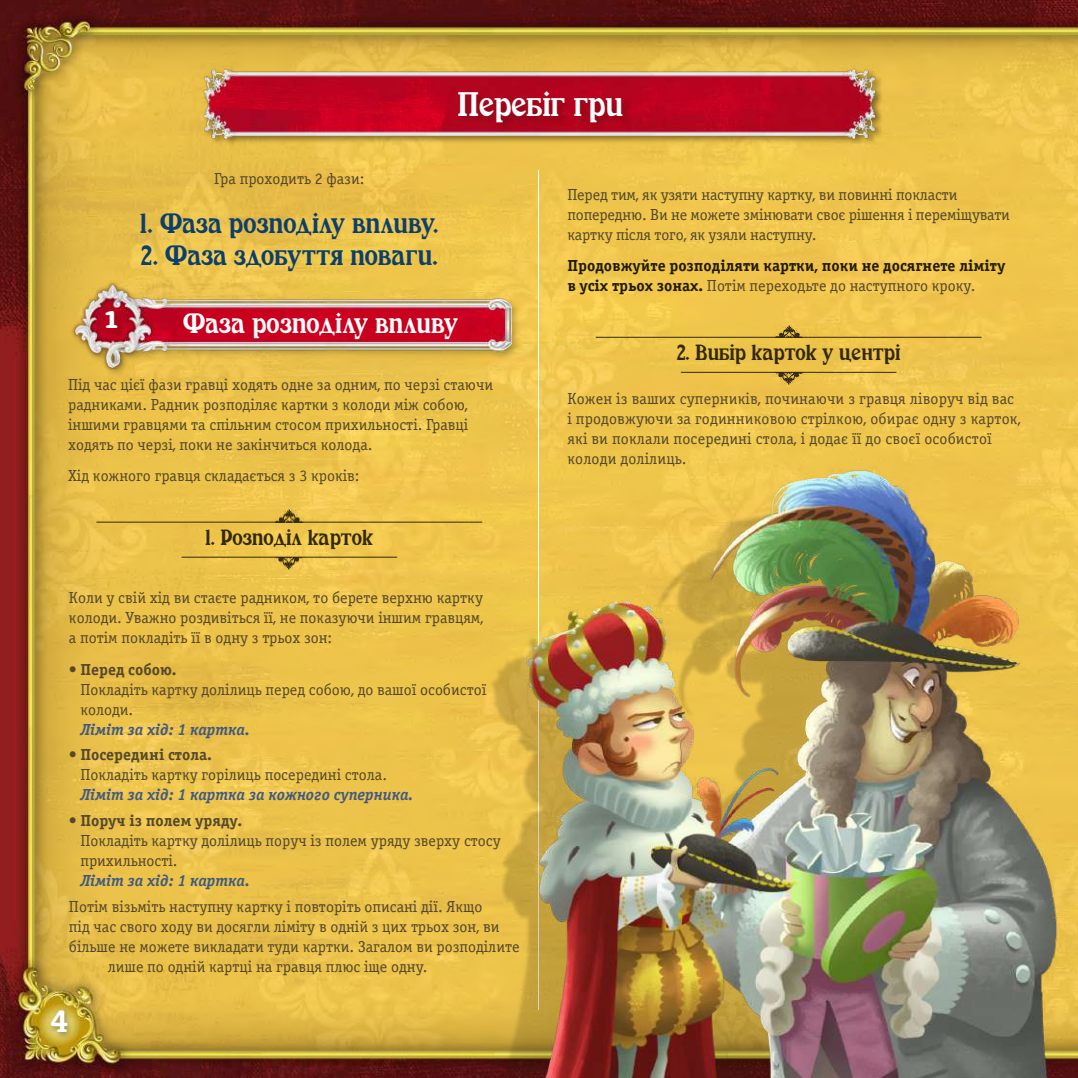
<style>
.page{position:relative;width:1078px;height:1078px;background:#fff}
.page>*{position:absolute;margin:0;border:0;box-sizing:border-box;transform-origin:0 0}
.t1{font:34px "Pettingill CF Bold CYR";color:#fff}
.t2{font:700 32px "Rooney Pro";color:#fff}
.t3{font:28px "Pettingill CF Bold CYR";letter-spacing:.01em;color:#0c3f6c}
.t4{font:28px "Pettingill CF Bold CYR";letter-spacing:.01em;color:#fff}
.t5{font:22px "Pettingill CF Bold CYR";color:#332909}
.t6{font:16px/20px "Officina Serif CTTCYR";color:#55482b}
.t7{font:700 16px/20px "Officina Serif CTTCYR";color:#221a00}
.t8{font:italic 700 16px "Officina Serif CTTCYR";color:#415982}
.t9{font:700 16px "Officina Serif CTTCYR";color:#55482b}
.s1{font-weight:400;color:#55482b}
</style>
<div class="page">
<img style="left:0;top:0;width:1077px;height:1077px">
<hr style="left:96px;top:521px;width:386px;height:1px;background:#332909">
<hr style="left:181px;top:556px;width:216px;height:1px;background:#332909">
<img style="left:275px;top:510px;width:29px;height:12px">
<img style="left:275px;top:557px;width:29px;height:12px">
<hr style="left:595px;top:337px;width:386px;height:1px;background:#332909">
<hr style="left:680px;top:372px;width:216px;height:1px;background:#332909">
<img style="left:774px;top:325px;width:28px;height:12px">
<img style="left:774px;top:372px;width:28px;height:12px">
<div style="left:203px;top:67px;width:680px;height:79px;background:#edc34a"></div>
<img style="left:197px;top:63px;width:686px;height:81px">
<div style="left:456px;top:89px;width:176px;height:43px;background:#221a00;opacity:.3"></div>
<div style="left:71px;top:280px;width:450px;height:98px;background:#221a00;opacity:.3"></div>
<img style="left:69px;top:280px;width:442px;height:90px">
<div style="left:105px;top:309px;width:23px;height:29px;background:#221a00;opacity:.3"></div>
<hr style="left:538px;top:170px;width:1px;height:839px;background:#fff">
<img style="left:317px;top:454px;width:746px;height:623px">
<div style="left:46px;top:1006px;width:28px;height:33px;background:#221a00;opacity:.5"></div>
<h1 class="t1" style="left:457px;top:83px;width:167px">Перебіг гри</h1>
<p class="t6" style="left:214px;top:169px;width:152px">Гра проходить 2 фази:</p>
<h3 class="t3" style="left:140px;top:207px;width:299px">1. Фаза розподілу впливу.</h3>
<h3 class="t3" style="left:141px;top:239px;width:298px">2. Фаза здобуття поваги.</h3>
<p class="t6" style="left:567px;top:185px;width:444px">Перед тим, як узяти наступну картку, ви повинні покласти попередню. Ви не можете змінювати своє рішення і переміщувати картку після того, як узяли наступну.</p>
<p class="t7" style="left:567px;top:256px;width:439px">Продовжуйте розподіляти картки, поки не досягнете ліміту в усіх трьох зонах. <span class="s1">Потім переходьте до наступного кроку.</span></p>
<h2 class="t2" style="left:105px;top:296px;width:14px">1</h2>
<h3 class="t4" style="left:183px;top:306px;width:277px">Фаза розподілу впливу</h3>
<p class="t6" style="left:68px;top:375px;width:426px">Під час цієї фази гравці ходять одне за одним, по черзі стаючи радниками. Радник розподіляє картки з колоди між собою, іншими гравцями та спільним стосом прихильності. Гравці ходять по черзі, поки не закінчиться колода.</p>
<p class="t6" style="left:68px;top:466px;width:293px">Хід кожного гравця складається з 3 кроків:</p>
<h3 class="t5" style="left:205px;top:524px;width:169px">1. Розподіл карток</h3>
<p class="t6" style="left:69px;top:588px;width:416px;text-align:justify">Коли у свій хід ви стаєте радником, то берете верхню картку колоди. Уважно роздивіться її, не показуючи іншим гравцям, а потім покладіть її в одну з трьох зон:</p>
<p class="t9" style="left:69px;top:660px;width:109px">• Перед собою.</p>
<p class="t6" style="left:80px;top:679px;width:407px">Покладіть картку долілиць перед собою, до вашої особистої колоди.</p>
<p class="t8" style="left:80px;top:720px;width:171px">Ліміт за хід: 1 картка.</p>
<p class="t9" style="left:69px;top:745px;width:144px">• Посередині стола.</p>
<p class="t6" style="left:80px;top:765px;width:308px">Покладіть картку горілиць посередині стола.</p>
<p class="t8" style="left:80px;top:785px;width:335px">Ліміт за хід: 1 картка за кожного суперника.</p>
<p class="t9" style="left:69px;top:811px;width:175px">• Поруч із полем уряду.</p>
<p class="t6" style="left:80px;top:830px;width:422px">Покладіть картку долілиць поруч із полем уряду зверху стосу прихильності.</p>
<p class="t8" style="left:80px;top:871px;width:171px">Ліміт за хід: 1 картка.</p>
<p class="t6" style="left:69px;top:896px;width:415px">Потім візьміть наступну картку і повторіть описані дії. Якщо</p>
<p class="t6" style="left:69px;top:916px;width:432px">під час свого ходу ви досягли ліміту в одній з цих трьох зон, ви</p>
<p class="t6" style="left:69px;top:936px;width:452px">більше не можете викладати туди картки. Загалом ви розподілите</p>
<p class="t6" style="left:108px;top:956px;width:321px">лише по одній картці на гравця плюс іще одну.</p>
<h2 class="t2" style="left:51px;top:999px;width:19px">4</h2>
<h3 class="t5" style="left:676px;top:339px;width:225px">2. Вибір карток у центрі</h3>
<p class="t6" style="left:567px;top:389px;width:455px">Кожен із ваших суперників, починаючи з гравця ліворуч від вас і продовжуючи за годинниковою стрілкою, обирає одну з карток, які ви поклали посередині стола, і додає її до своєї особистої колоди долілиць.</p>
</div>
